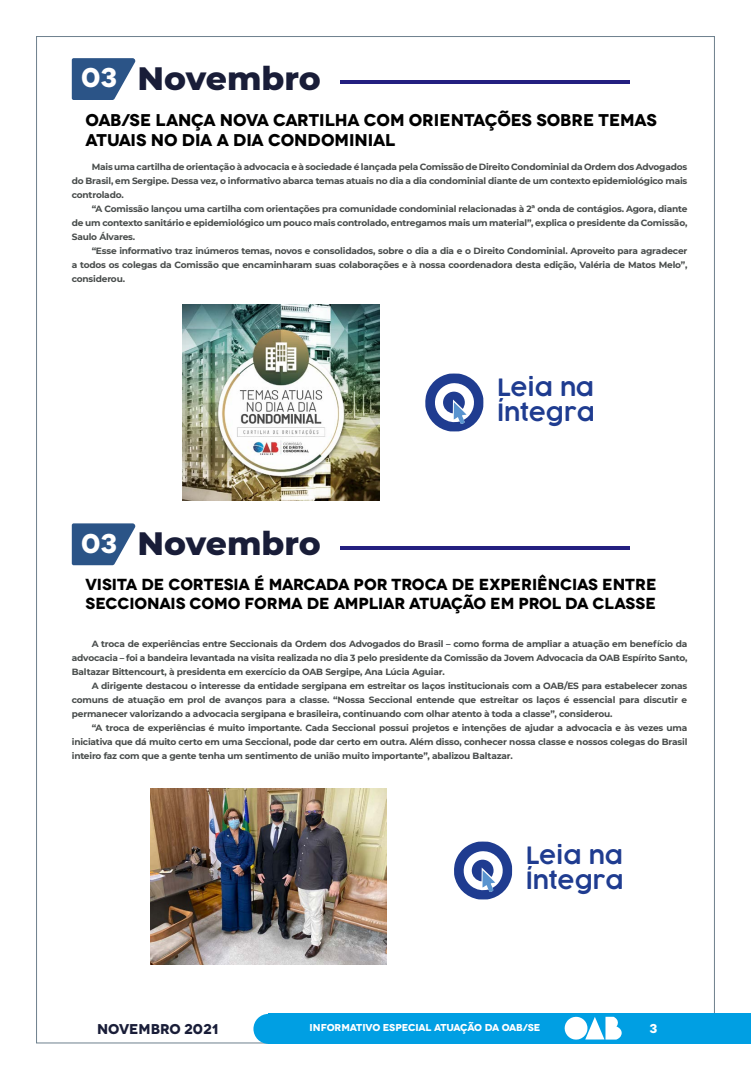
<style>
.page{position:relative;width:751px;height:1078px;background:#fff}
.page>*{position:absolute;margin:0;border:0;box-sizing:border-box;transform-origin:0 0}
.t1{font:800 33px "Montserrat";color:#191d38}
.t2{font:700 27px "Novecentowide";color:#fff}
.t3{font:600 23.3px/25.1px "COCOGOOSE";color:#1f3c90}
.t4{font:700 17px/20.4px "Novecentowide";letter-spacing:-.01em;color:#000}
.t5{font:700 16px/19.2px "Novecentowide";letter-spacing:-.01em;color:#000}
.t6{font:700 14.2px "Novecentowide";color:#191d38}
.t7{font:700 12.7px "Novecentowide";color:#fff}
.t8{font:700 10px "Novecentowide";letter-spacing:-.02em;color:#fff}
.t9{font:700 9px/14px "Montserrat";letter-spacing:-.02em;color:#484c4b;text-align:justify}
</style>
<div class="page">
<div style="left:268px;top:1013px;width:482px;height:30px;background:#009fe3"></div>
<div style="left:253px;top:1013px;width:30px;height:30px;background:#009fe3;border-radius:50%"></div>
<svg style="left:564px;top:1016px;width:102px;height:28px"></svg>
<svg style="left:72px;top:58px;width:63px;height:42px;background:#4c6e99"></svg>
<svg style="left:72px;top:523px;width:63px;height:42px;background:#4c6f9a"></svg>
<hr style="left:340px;top:80px;width:289px;height:4px;background:#241f80">
<svg style="left:340px;top:546px;width:289px;height:3px"></svg>
<svg style="left:425px;top:373px;width:58px;height:58px"></svg>
<img style="left:183px;top:304px;width:196px;height:196px">
<img style="left:150px;top:788px;width:236px;height:176px">
<svg style="left:454px;top:841px;width:57px;height:58px"></svg>
<h2 class="t2" style="left:81px;top:61px;width:37px">03</h2>
<h1 class="t1" style="left:137px;top:54px;width:185px">Novembro</h1>
<h3 class="t4" style="left:85px;top:110px;width:572px">OAB/SE LANÇA NOVA CARTILHA COM ORIENTAÇÕES SOBRE TEMAS<br>ATUAIS NO DIA A DIA CONDOMINIAL</h3>
<p class="t9" style="left:72px;top:159px;width:616px;text-indent:20px">Mais uma cartilha de orientação à advocacia e à sociedade é lançada pela Comissão de Direito Condominial da Ordem dos Advogados do Brasil, em Sergipe. Dessa vez, o informativo abarca temas atuais no dia a dia condominial diante de um contexto epidemiológico mais controlado.</p>
<p class="t9" style="left:72px;top:201px;width:616px;text-indent:20px">“A Comissão lançou uma cartilha com orientações pra comunidade condominial relacionadas à 2ª onda de contágios. Agora, diante de um contexto sanitário e epidemiológico um pouco mais controlado, entregamos mais um material”, explica o presidente da Comissão, Saulo Álvares.</p>
<p class="t9" style="left:72px;top:243px;width:616px;text-indent:20px">“Esse informativo traz inúmeros temas, novos e consolidados, sobre o dia a dia e o Direito Condominial. Aproveito para agradecer a todos os colegas da Comissão que encaminharam suas colaborações e à nossa coordenadora desta edição, Valéria de Matos Melo”, considerou.</p>
<h2 class="t2" style="left:81px;top:526px;width:37px">03</h2>
<h1 class="t1" style="left:137px;top:519px;width:185px">Novembro</h1>
<h3 class="t3" style="left:496px;top:375px;width:99px">Leia na<br>Íntegra</h3>
<h3 class="t5" style="left:85px;top:575px;width:572px">VISITA DE CORTESIA É MARCADA POR TROCA DE EXPERIÊNCIAS ENTRE<br>SECCIONAIS COMO FORMA DE AMPLIAR ATUAÇÃO EM PROL DA CLASSE</h3>
<p class="t9" style="left:72px;top:636px;width:616px;text-indent:20px">A troca de experiências entre Seccionais da Ordem dos Advogados do Brasil – como forma de ampliar a atuação em benefício da advocacia – foi a bandeira levantada na visita realizada no dia 3 pelo presidente da Comissão da Jovem Advocacia da OAB Espírito Santo, Baltazar Bittencourt, à presidenta em exercício da OAB Sergipe, Ana Lúcia Aguiar.</p>
<p class="t9" style="left:72px;top:678px;width:616px;text-indent:20px">A dirigente destacou o interesse da entidade sergipana em estreitar os laços institucionais com a OAB/ES para estabelecer zonas comuns de atuação em prol de avanços para a classe. “Nossa Seccional entende que estreitar os laços é essencial para discutir e permanecer valorizando a advocacia sergipana e brasileira, continuando com olhar atento à toda a classe”, considerou.</p>
<p class="t9" style="left:72px;top:720px;width:616px;text-indent:20px">“A troca de experiências é muito importante. Cada Seccional possui projetos e intenções de ajudar a advocacia e às vezes uma iniciativa que dá muito certo em uma Seccional, pode dar certo em outra. Além disso, conhecer nossa classe e nossos colegas do Brasil inteiro faz com que a gente tenha um sentimento de união muito importante”, abalizou Baltazar.</p>
<h3 class="t3" style="left:525px;top:842px;width:99px">Leia na<br>Íntegra</h3>
<h3 class="t6" style="left:97px;top:1019px;width:122px">NOVEMBRO 2021</h3>
<p class="t8" style="left:309px;top:1021px;width:232px">INFORMATIVO ESPECIAL ATUAÇÃO DA OAB/SE</p>
<h3 class="t7" style="left:649px;top:1019px;width:9px">3</h3>
</div>
